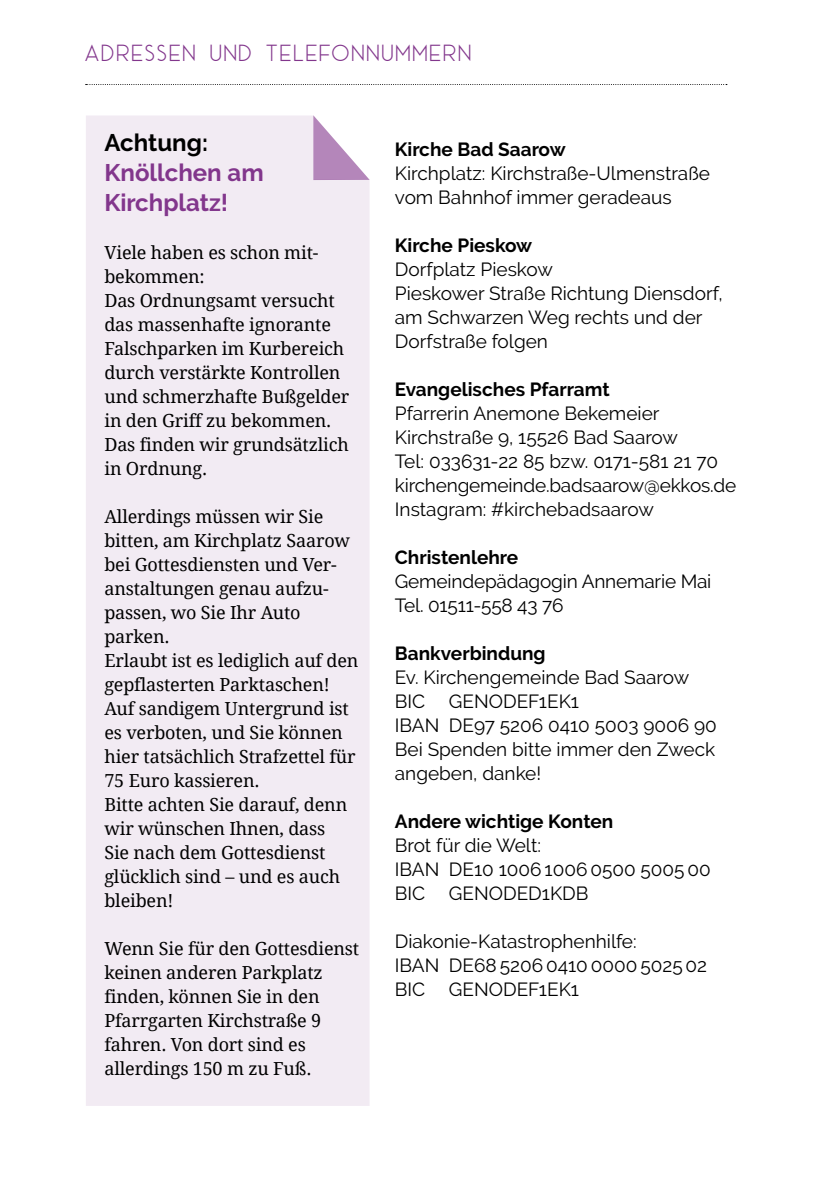
<style>
.page{position:relative;width:840px;height:1191px;background:#fff}
.page>*{position:absolute;margin:0;border:0;box-sizing:border-box;transform-origin:0 0}
.t1{font:24px "Ace Sans Demo";letter-spacing:.05em;color:#82368c}
.t2{font:700 24px/30px "Raleway";color:#82368c}
.t3{font:700 24px "Raleway";color:#000}
.t4{font:19px/24px "Raleway";color:#000}
.t5{font:700 19px "Raleway";color:#000}
.t6{font:18px/24px "Droid Serif";letter-spacing:-.01em;color:#000}
</style>
<div class="page">
<svg style="left:86px;top:84px;width:640px;height:1px"></svg>
<div style="left:86px;top:115px;width:283px;height:991px;background:#f2ebf3"></div>
<svg style="left:313px;top:115px;width:56px;height:65px"></svg>
<h1 class="t1" style="left:84px;top:44px;width:389px">ADRESSEN UND TELEFONNUMMERN</h1>
<h1 class="t3" style="left:104px;top:129px;width:105px">Achtung:</h1>
<h1 class="t2" style="left:104px;top:157px;width:161px">Knöllchen am<br>Kirchplatz!</h1>
<p class="t6" style="left:104px;top:240px;width:246px">Viele haben es schon mit&shy;bekommen:<br>Das Ordnungsamt versucht das massenhafte ignorante<br>Falschparken im Kurbereich durch verstärkte Kontrollen und schmerzhafte Bußgelder in den Griff zu bekommen.<br>Das finden wir grundsätzlich in Ordnung.</p>
<p class="t6" style="left:104px;top:504px;width:255px">Allerdings müssen wir Sie bitten, am Kirchplatz Saarow bei Gottesdiensten und Ver&shy;anstaltungen genau aufzu&shy;passen, wo Sie Ihr Auto parken.<br>Erlaubt ist es lediglich auf den gepflasterten Parktaschen!<br>Auf sandigem Untergrund ist es verboten, und Sie können hier tatsächlich Strafzettel für<br>75 Euro kassieren.<br>Bitte achten Sie darauf, denn wir wünschen Ihnen, dass<br>Sie nach dem Gottesdienst glücklich sind – und es auch bleiben!</p>
<p class="t6" style="left:104px;top:936px;width:256px">Wenn Sie für den Gottesdienst keinen anderen Parkplatz finden, können Sie in den<br>Pfarrgarten Kirchstraße 9 fahren. Von dort sind es allerdings 150 m zu Fuß.</p>
<p class="t5" style="left:394px;top:138px;width:172px">Kirche Bad Saarow</p>
<p class="t4" style="left:394px;top:161px;width:316px">Kirchplatz: Kirchstraße-Ulmenstraße vom Bahnhof immer geradeaus</p>
<p class="t5" style="left:394px;top:234px;width:139px">Kirche Pieskow</p>
<p class="t4" style="left:394px;top:257px;width:329px">Dorfplatz Pieskow<br>Pieskower Straße Richtung Diensdorf, am Schwarzen Weg rechts und der<br>Dorfstraße folgen</p>
<p class="t5" style="left:394px;top:378px;width:216px">Evangelisches Pfarramt</p>
<p class="t4" style="left:394px;top:401px;width:343px">Pfarrerin Anemone Bekemeier Kirchstraße 9, 15526 Bad Saarow<br>Tel: 033631-22 85 bzw. 0171-581 21 70 kirchengemeinde.badsaarow@ekkos.de Instagram: #kirchebadsaarow</p>
<p class="t5" style="left:394px;top:546px;width:125px">Christenlehre</p>
<p class="t4" style="left:394px;top:569px;width:318px">Gemeindepädagogin Annemarie Mai<br>Tel. 01511-558 43 76</p>
<p class="t5" style="left:394px;top:642px;width:152px">Bankverbindung</p>
<p class="t4" style="left:394px;top:665px;width:323px">Ev. Kirchengemeinde Bad Saarow<br>BIC GENODEF1EK1<br>IBAN DE97 5206 0410 5003 9006 90<br>Bei Spenden bitte immer den Zweck angeben, danke!</p>
<p class="t5" style="left:394px;top:810px;width:220px">Andere wichtige Konten</p>
<p class="t4" style="left:394px;top:833px;width:317px">Brot für die Welt:<br>IBAN DE10 1006 1006 0500 5005 00<br>BIC GENODED1KDB</p>
<p class="t4" style="left:394px;top:929px;width:313px">Diakonie-Katastrophenhilfe:<br>IBAN DE68 5206 0410 0000 5025 02<br>BIC GENODEF1EK1</p>
</div>
